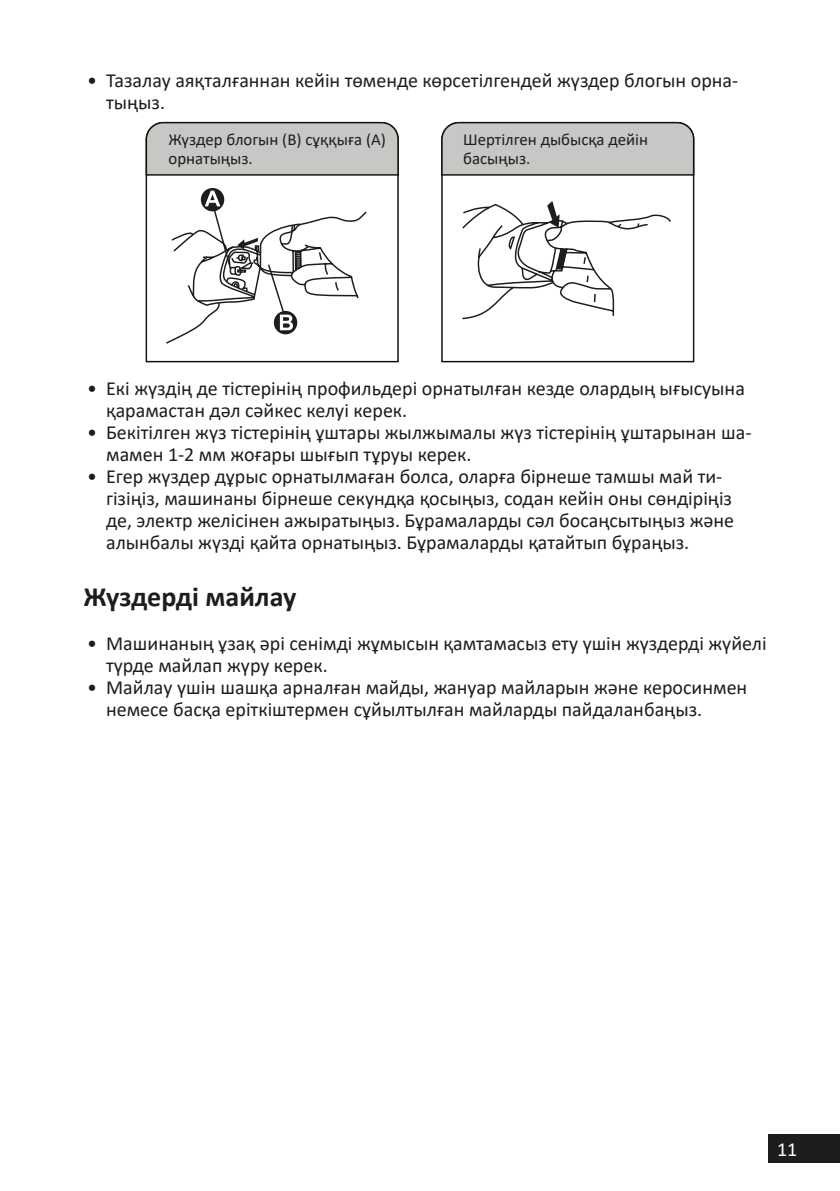
<style>
.page{position:relative;width:840px;height:1191px;background:#fff}
.page>*{position:absolute;margin:0;border:0;box-sizing:border-box;transform-origin:0 0}
.Заголовок_14{font:700 28px "Calibri";color:#1d1d1b}
.t1{font:20px/22px "Calibri";color:#1d1d1b}
.t2{font:20px "Calibri";color:#fff}
.t3{font:16.8px/18.4px "Calibri";color:#1d1d1b}
</style>
<div class="page">
<div style="left:767px;top:1134px;width:72px;height:28px;background:#1d1d1b"></div>
<svg style="left:145px;top:176px;width:254px;height:187px"></svg>
<svg style="left:145px;top:121px;width:254px;height:55px;background:#bdbdbb"></svg>
<svg style="left:441px;top:176px;width:253px;height:187px"></svg>
<svg style="left:441px;top:121px;width:253px;height:55px;background:#bdbdbb"></svg>
<p class="t1" style="left:106px;top:69px;width:633px;text-indent:-19px">• Тазалау аяқталғаннан кейін төменде көрсетілгендей жүздер блогын орна&shy;тыңыз.</p>
<p class="t3" style="left:168px;top:130px;width:219px">Жүздер блогын (В) сұққыға (А) орнатыңыз.</p>
<p class="t3" style="left:463px;top:130px;width:186px">Шертілген дыбысқа дейін басыңыз.</p>
<p class="t1" style="left:106px;top:377px;width:640px;text-indent:-19px">• Екі жүздің де тістерінің профильдері орнатылған кезде олардың ығысуына қарамастан дәл сәйкес келуі керек.</p>
<p class="t1" style="left:106px;top:421px;width:646px;text-indent:-19px">• Бекітілген жүз тістерінің ұштары жылжымалы жүз тістерінің ұштарынан ша&shy;мамен 1-2 мм жоғары шығып тұруы керек.</p>
<p class="t1" style="left:106px;top:465px;width:629px;text-indent:-19px">• Егер жүздер дұрыс орнатылмаған болса, оларға бірнеше тамшы май ти&shy;гізіңіз, машинаны бірнеше секундқа қосыңыз, содан кейін оны сөндіріңіз де, электр желісінен ажыратыңыз. Бұрамаларды сәл босаңсытыңыз және алынбалы жүзді қайта орнатыңыз. Бұрамаларды қатайтып бұраңыз.</p>
<p class="Заголовок_14" style="left:83px;top:577px;width:214px">Жүздерді майлау</p>
<p class="t1" style="left:106px;top:632px;width:661px;text-indent:-19px">• Машинаның ұзақ әрі сенімді жұмысын қамтамасыз ету үшін жүздерді жүйелі түрде майлап жүру керек.</p>
<p class="t1" style="left:106px;top:676px;width:642px;text-indent:-19px">• Майлау үшін шашқа арналған майды, жануар майларын және керосинмен немесе басқа еріткіштермен сұйылтылған майларды пайдаланбаңыз.</p>
<p class="t2" style="left:776px;top:1135px;width:22px">11</p>
</div>
